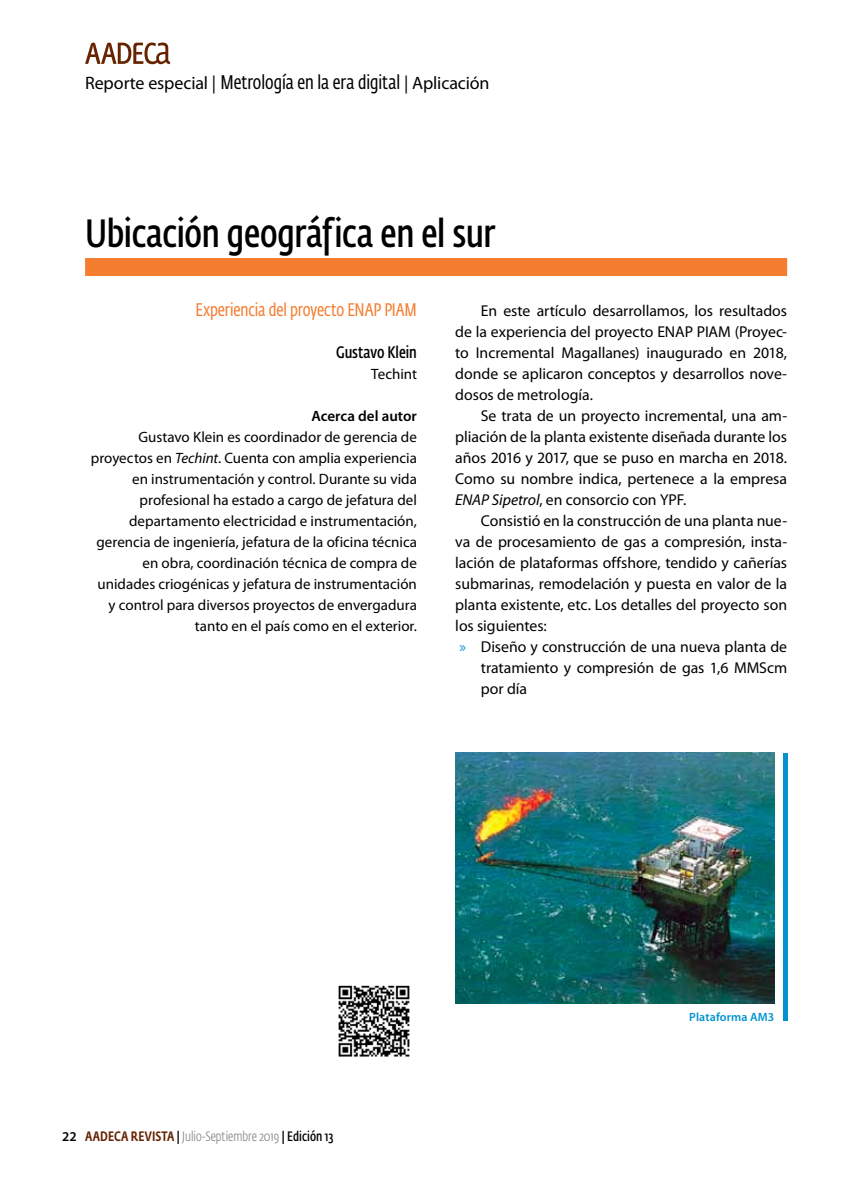
<style>
.page{position:relative;width:851px;height:1191px;background:#fff}
.page>*{position:absolute;margin:0;border:0;box-sizing:border-box;transform-origin:0 0}
.t1{font:600 39px "Fedra Sans Cond Std";letter-spacing:-.01em;color:#000}
.t2{font:18px "Myriad Pro";letter-spacing:-.01em;color:#000}
.t3{font:18px "Fedra Sans Cond Std";letter-spacing:-.005em;color:#f47d30}
.t4{font:600 16.5px "Fedra Sans Cond Std";color:#000}
.t5{font:15.75px/21px "Myriad Pro";color:#000;text-align:justify}
.t6{font:15px/21px "Myriad Pro";color:#000;text-align:right}
.t7{font:600 15px "Myriad Pro";color:#000}
.t8{font:300 13.5px "Fedra Sans Cond Std";letter-spacing:.005em;color:#808285}
.t9{font:600 12px "Myriad Pro";letter-spacing:.01em;color:#0093d0}
.s1{font-family:"Fedra Sans Cond Std";font-size:19.5px}
.s2{font-style:italic}
.s3{color:#0093d0}
.s4{font-family:"Myriad Pro";font-weight:600;color:#000}
.s5{font-weight:500;color:#652300}
.s6{font-weight:500;color:#000}
.s7{font-weight:600;color:#000}
</style>
<div class="page">
<svg style="left:85px;top:43px;width:85px;height:21px"></svg>
<div style="left:85px;top:258px;width:702px;height:18px;background:#f47d30"></div>
<img style="left:455px;top:753px;width:319px;height:250px">
<div style="left:782px;top:753px;width:5px;height:267px;background:#0093d0"></div>
<img style="left:338px;top:985px;width:72px;height:72px">
<p class="t2" style="left:85px;top:72px;width:406px">Reporte especial | <span class="s1">Metrología en la era digital</span> | Aplicación</p>
<h1 class="t1" style="left:85px;top:210px;width:411px">Ubicación geográfica en el sur</h1>
<p class="t3" style="left:195px;top:299px;width:223px">Experiencia del proyecto ENAP PIAM</p>
<p class="t4" style="left:336px;top:342px;width:82px">Gustavo Klein</p>
<p class="t6" style="left:371px;top:363px;width:47px">Techint</p>
<p class="t7" style="left:311px;top:406px;width:107px">Acerca del autor</p>
<p class="t6" style="left:91px;top:426px;width:328px">Gustavo Klein es coordinador de gerencia de proyectos en <span class="s2">Techint</span>. Cuenta con amplia experiencia en instrumentación y control. Durante su vida profesional ha estado a cargo de jefatura del departamento electricidad e instrumentación, gerencia de ingeniería, jefatura de la oficina técnica en obra, coordinación técnica de compra de unidades criogénicas y jefatura de instrumentación y control para diversos proyectos de envergadura tanto en el país como en el exterior.</p>
<p class="t5" style="left:455px;top:299px;width:333px;text-indent:26px">En este artículo desarrollamos, los resultados de la experiencia del proyecto ENAP PIAM (Proyec&shy;to Incremental Magallanes) inaugurado en 2018, donde se aplicaron conceptos y desarrollos nove&shy;dosos de metrología.</p>
<p class="t5" style="left:455px;top:404px;width:333px;text-indent:25px">Se trata de un proyecto incremental, una am&shy;pliación de la planta existente diseñada durante los años 2016 y 2017, que se puso en marcha en 2018.<br>Como su nombre indica, pertenece a la empresa <span class="s2">ENAP Sipetrol</span>, en consorcio con YPF.</p>
<p class="t5" style="left:480px;top:509px;width:308px">Consistió en la construcción de una planta nue-</p>
<p class="t5" style="left:455px;top:530px;width:333px">va de procesamiento de gas a compresión, insta-</p>
<p class="t5" style="left:455px;top:551px;width:333px">lación de plataformas offshore, tendido y cañerías</p>
<p class="t5" style="left:455px;top:572px;width:333px">submarinas, remodelación y puesta en valor de la</p>
<p class="t5" style="left:455px;top:593px;width:333px">planta existente, etc. Los detalles del proyecto son</p>
<p class="t5" style="left:455px;top:614px;width:93px">los siguientes:</p>
<p class="t5" style="left:459px;top:635px;width:329px"><span class="s3">»</span> Diseño y construcción de una nueva planta de</p>
<p class="t5" style="left:481px;top:656px;width:308px">tratamiento y compresión de gas 1,6 MMScm</p>
<p class="t5" style="left:481px;top:677px;width:48px">por día</p>
<p class="t8" style="left:62px;top:1128px;width:273px"><span class="s4">22</span> <span class="s5">AADECA REVISTA</span> <span class="s6">|</span> Julio-Septiembre 2019 <span class="s6">|</span> <span class="s7">Edición 13</span></p>
<p class="t9" style="left:689px;top:1009px;width:87px">Plataforma AM3</p>
</div>
